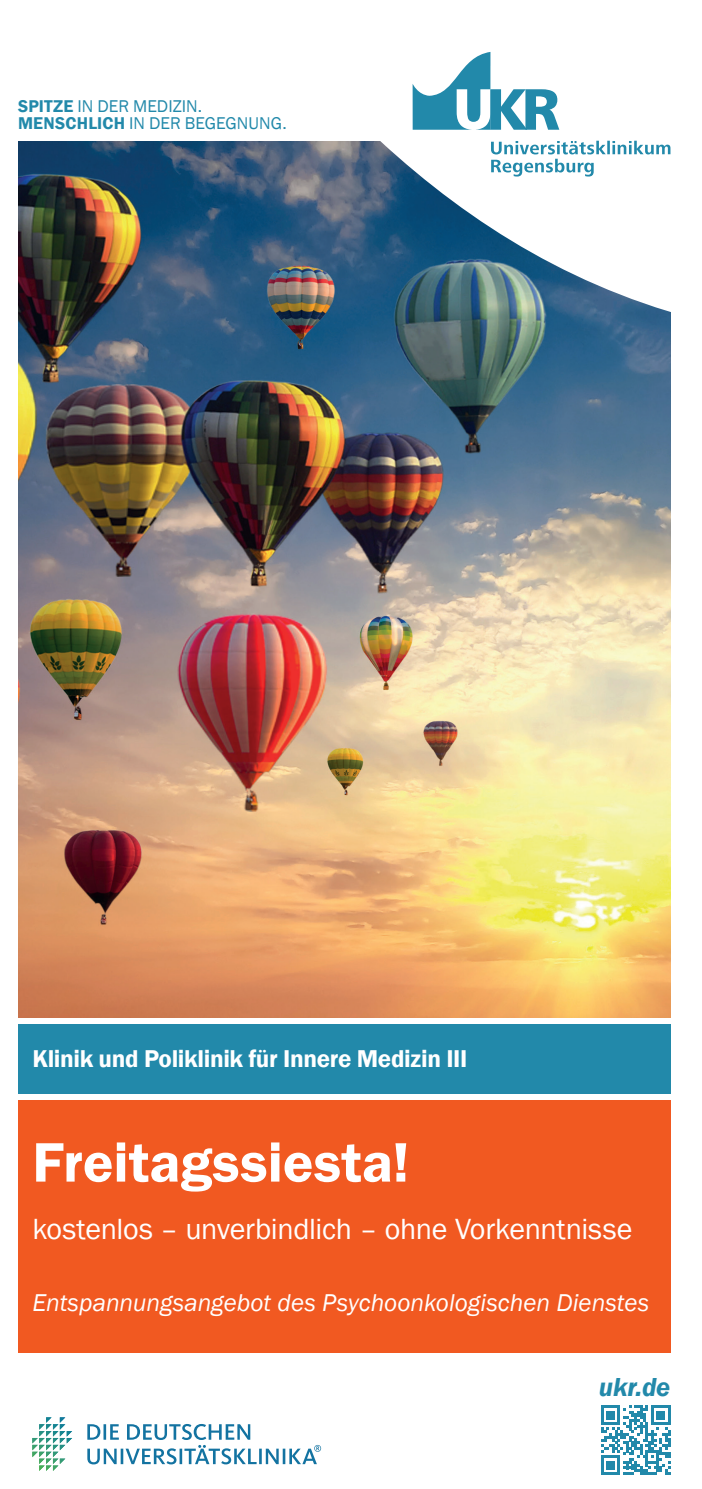
<style>
.page{position:relative;width:702px;height:1489px;background:#fff}
.page>*{position:absolute;margin:0;border:0;box-sizing:border-box;transform-origin:0 0}
.t1{font:600 57.5px "Franklin Gothic";color:#fff}
.t2{font:30px "Franklin Gothic";letter-spacing:-.01em;color:#fff}
.t3{font:italic 600 26.75px "Franklin Gothic";color:#2289aa}
.t4{font:italic 25px "Franklin Gothic";color:#fff}
.t5{font:600 25px "Franklin Gothic";letter-spacing:-.015em;color:#fff}
.t6{font:17.5px/17.5px "Franklin Gothic";color:#2289aa}
.s1{font-weight:600}
</style>
<div class="page">
<img style="left:18px;top:142px;width:652px;height:874px">
<div style="left:18px;top:1100px;width:652px;height:252px;background:#f15921"></div>
<div style="left:18px;top:1024px;width:652px;height:69px;background:#2289aa"></div>
<svg style="left:258px;top:129px;width:413px;height:189px"></svg>
<svg style="left:491px;top:141px;width:179px;height:35px"></svg>
<svg style="left:412px;top:52px;width:147px;height:78px"></svg>
<svg style="left:601px;top:1405px;width:69px;height:69px"></svg>
<svg style="left:32px;top:1417px;width:40px;height:53px"></svg>
<svg style="left:87px;top:1424px;width:234px;height:40px"></svg>
<p class="t6" style="left:18px;top:97px;width:270px"><span class="s1">SPITZE</span> IN DER MEDIZIN.<br><span class="s1">MENSCHLICH</span> IN DER BEGEGNUNG.</p>
<p class="t5" style="left:32px;top:1043px;width:436px">Klinik und Poliklinik für Innere Medizin III</p>
<h1 class="t1" style="left:32px;top:1126px;width:378px">Freitagssiesta!</h1>
<p class="t2" style="left:32px;top:1210px;width:601px">kostenlos – unverbindlich – ohne Vorkenntnisse</p>
<p class="t4" style="left:32px;top:1287px;width:618px">Entspannungsangebot des Psychoonkologischen Dienstes</p>
<p class="t3" style="left:599px;top:1369px;width:73px">ukr.de</p>
</div>
